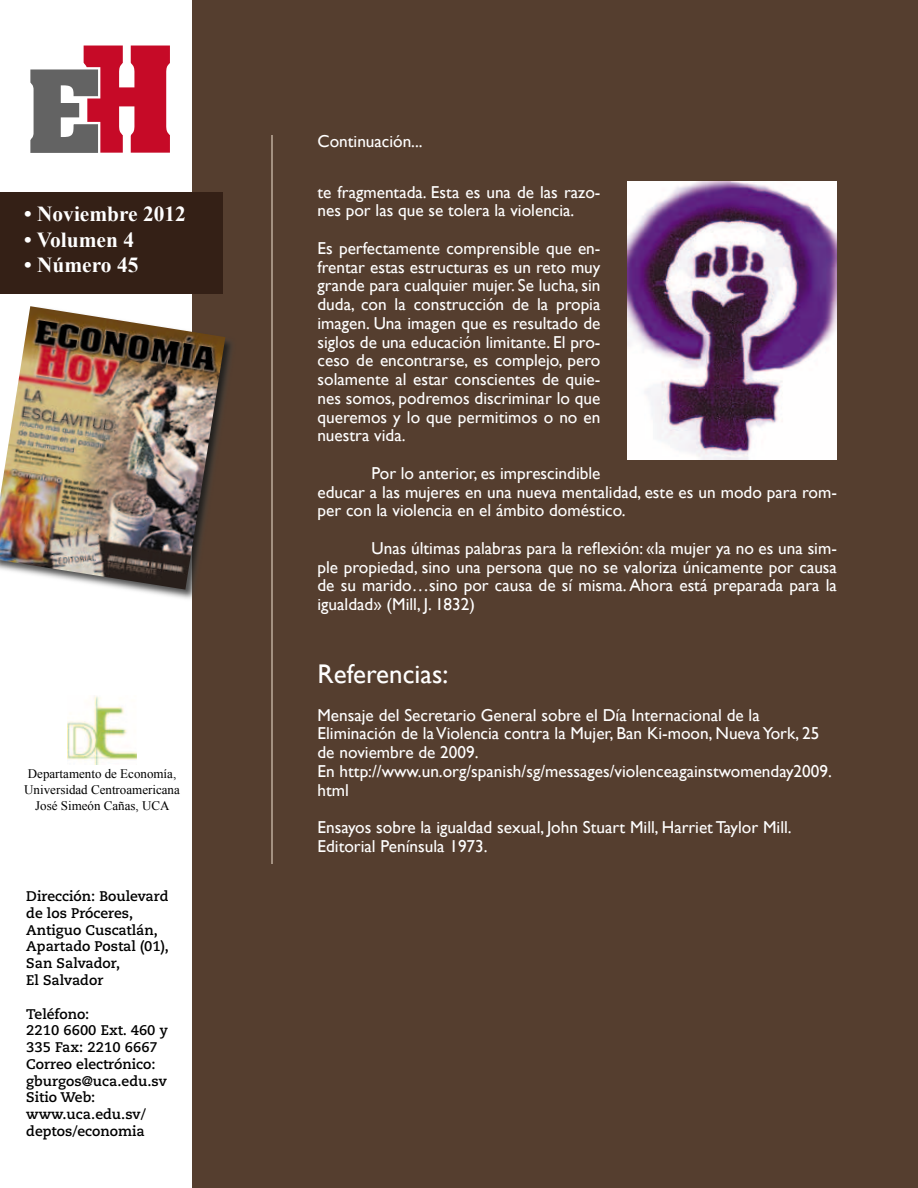
<style>
.page{position:relative;width:918px;height:1188px;background:#fff}
.page>*{position:absolute;margin:0;border:0;box-sizing:border-box;transform-origin:0 0}
.t1{font:27px "Gill Sans";color:#fff}
.t2{font:700 21.45px "Times New Roman";color:#fff}
.t3{font:17.25px/18.8px "Gill Sans";color:#fff}
.t4{font:700 13.95px/16.8px "Caecilia LT Std";color:#000}
.t5{font:13.05px/15.6px "Times New Roman";color:#000;text-align:center}
</style>
<div class="page">
<div style="left:192px;top:0;width:726px;height:1188px;background:#553e2f"></div>
<div style="left:0;top:192px;width:222px;height:102px;background:#342016"></div>
<svg style="left:30px;top:45px;width:140px;height:108px"></svg>
<img style="left:67px;top:696px;width:70px;height:68px">
<img style="left:132px;top:340px;width:100px;height:259px">
<img style="left:0;top:306px;width:225px;height:284px">
<hr style="left:271px;top:135px;width:2px;height:729px;background:#a49181">
<img style="left:628px;top:181px;width:209px;height:279px">
<p class="t2" style="left:24px;top:199px;width:163px">• Noviembre 2012</p>
<p class="t2" style="left:24px;top:225px;width:111px">• Volumen 4</p>
<p class="t2" style="left:24px;top:250px;width:116px">• Número 45</p>
<p class="t5" style="left:24px;top:766px;width:157px">Departamento de Economía,<br>Universidad Centroamericana<br>José Simeón Cañas, UCA</p>
<p class="t4" style="left:26px;top:888px;width:144px">Dirección: Boulevard de los Próceres,<br>Antiguo Cuscatlán,<br>Apartado Postal (01),<br>San Salvador,<br>El Salvador</p>
<p class="t4" style="left:26px;top:1005px;width:143px">Teléfono:<br>2210 6600 Ext. 460 y<br>335 Fax: 2210 6667<br>Correo electrónico: gburgos@uca.edu.sv<br>Sitio Web: www.uca.edu.sv/ deptos/economia</p>
<p class="t3" style="left:318px;top:132px;width:107px">Continuación...</p>
<p class="t3" style="left:318px;top:183px;width:284px">te fragmentada. Esta es una de las razo&shy;nes por las que se tolera la violencia.</p>
<p class="t3" style="left:318px;top:239px;width:284px;text-align:justify">Es perfectamente comprensible que en&shy;frentar estas estructuras es un reto muy grande para cualquier mujer. Se lucha, sin duda, con la construcción de la propia imagen. Una imagen que es resultado de siglos de una educación limitante. El pro&shy;ceso de encontrarse, es complejo, pero solamente al estar conscientes de quie&shy;nes somos, podremos discriminar lo que queremos y lo que permitimos o no en nuestra vida.</p>
<p class="t3" style="left:318px;top:464px;width:521px;text-indent:54px">Por lo anterior, es imprescindible<br>educar a las mujeres en una nueva mentalidad, este es un modo para rom&shy;per con la violencia en el ámbito doméstico.</p>
<p class="t3" style="left:318px;top:539px;width:521px;text-align:justify;text-indent:54px">Unas últimas palabras para la reflexión: «la mujer ya no es una sim&shy;ple propiedad, sino una persona que no se valoriza únicamente por causa de su marido…sino por causa de sí misma. Ahora está preparada para la igualdad» (Mill, J. 1832)</p>
<h1 class="t1" style="left:318px;top:658px;width:132px">Referencias:</h1>
<p class="t3" style="left:318px;top:706px;width:516px">Mensaje del Secretario General sobre el Día Internacional de la Eliminación de la Violencia contra la Mujer, Ban Ki-moon, Nueva York, 25 de noviembre de 2009.<br>En http://www.un.org/spanish/sg/messages/violenceagainstwomenday2009. html</p>
<p class="t3" style="left:318px;top:818px;width:476px">Ensayos sobre la igualdad sexual, John Stuart Mill, Harriet Taylor Mill.<br>Editorial Península 1973.</p>
</div>
